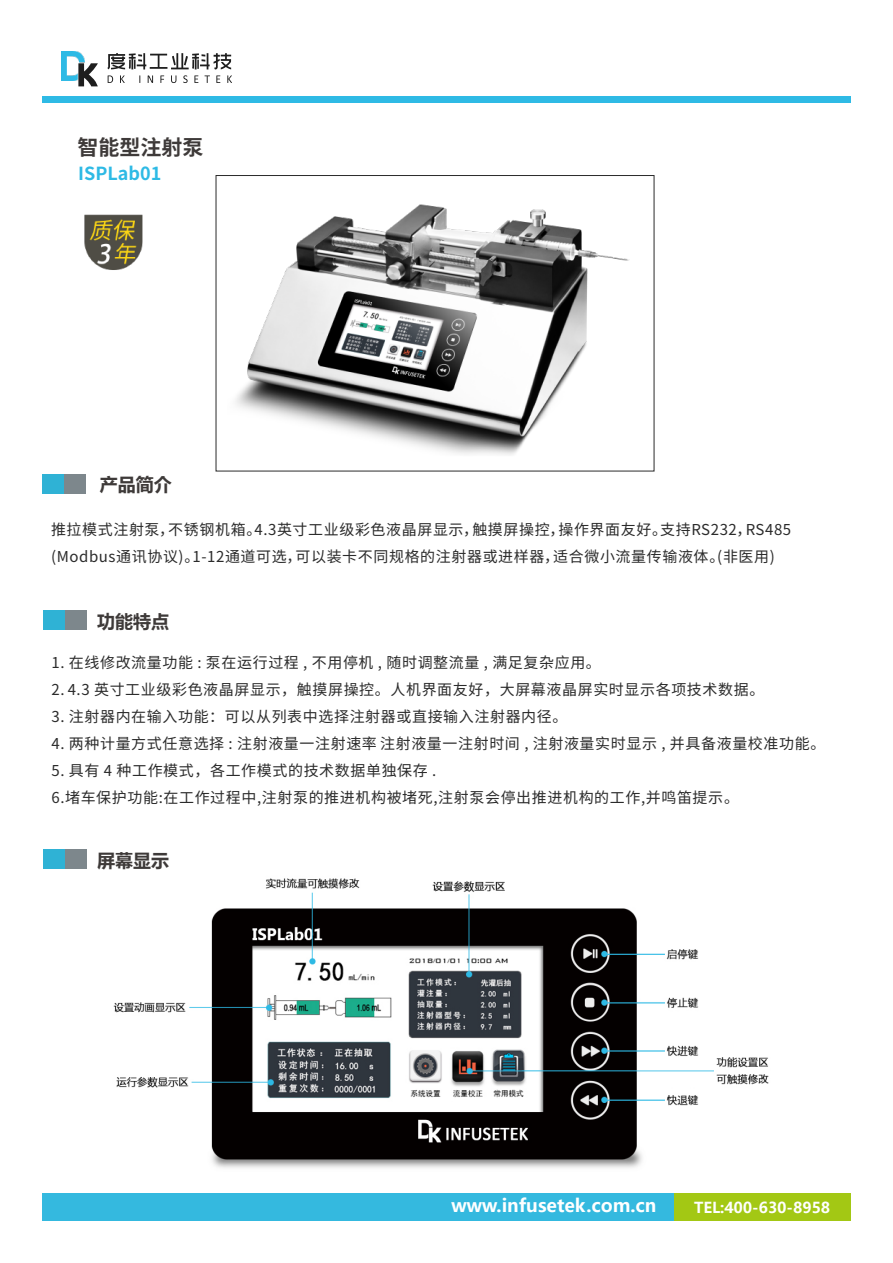
<style>
.page{position:relative;width:893px;height:1263px;background:#fff}
.page>*{position:absolute;margin:0;border:0;box-sizing:border-box;transform-origin:0 0}
.t1{font:700 21px "Source Han Sans CN";color:#3e3a39}
.t2{font:700 18px "Microsoft Ya Hei";color:#fff}
.t3{font:700 18px "Microsoft Ya Hei";color:#3e3a39}
.t4{font:700 18px "Source Han Sans CN";color:#2ebae5}
.t5{font:15px/27px "Source Han Sans CN";letter-spacing:.04em;color:#2b2b2b}
.t6{font:700 15px "Microsoft Ya Hei";color:#fff}
</style>
<div class="page">
<div style="left:671px;top:1193px;width:179px;height:28px;background:#a3c814"></div>
<div style="left:43px;top:1193px;width:631px;height:28px;background:#34b9df"></div>
<img style="left:44px;top:611px;width:42px;height:19px">
<img style="left:44px;top:849px;width:42px;height:19px">
<img style="left:43px;top:475px;width:42px;height:19px">
<img style="left:61px;top:51px;width:23px;height:30px">
<svg style="left:78px;top:63px;width:20px;height:23px"></svg>
<svg style="left:108px;top:75px;width:124px;height:8px"></svg>
<svg style="left:107px;top:53px;width:124px;height:16px"></svg>
<div style="left:42px;top:97px;width:808px;height:6px;background:#2ebae5"></div>
<img style="left:113px;top:878px;width:656px;height:290px">
<img style="left:84px;top:214px;width:59px;height:56px">
<img style="left:227px;top:204px;width:417px;height:268px">
<div style="left:216px;top:175px;width:438px;height:296px;border:1px solid #2b2b2b"></div>
<h1 class="t1" style="left:77px;top:136px;width:128px">智能型注射泵</h1>
<p class="t4" style="left:78px;top:164px;width:84px">ISPLab01</p>
<p class="t3" style="left:100px;top:472px;width:73px">产品简介</p>
<p class="t5" style="left:51px;top:517px;width:742px">推拉模式注射泵，不锈钢机箱。4.3英寸工业级彩色液晶屏显示，触摸屏操控，操作界面友好。支持RS232，RS485 (Modbus通讯协议)。1-12通道可选，可以装卡不同规格的注射器或进样器，适合微小流量传输液体。(非医用)</p>
<p class="t3" style="left:97px;top:609px;width:73px">功能特点</p>
<p class="t5" style="left:51px;top:649px;width:551px">1. 在线修改流量功能 : 泵在运行过程 , 不用停机 , 随时调整流量 , 满足复杂应用。</p>
<p class="t5" style="left:51px;top:676px;width:714px">2. 4.3 英寸工业级彩色液晶屏显示，触摸屏操控。人机界面友好，大屏幕液晶屏实时显示各项技术数据。</p>
<p class="t5" style="left:51px;top:703px;width:518px">3. 注射器内在输入功能：可以从列表中选择注射器或直接输入注射器内径。</p>
<p class="t5" style="left:51px;top:730px;width:775px">4. 两种计量方式任意选择 : 注射液量一注射速率 注射液量一注射时间 , 注射液量实时显示 , 并具备液量校准功能。</p>
<p class="t5" style="left:51px;top:757px;width:689px">5. 具有 4 种工作模式，各工作模式的技术数据单独保存 .<br>6.堵车保护功能:在工作过程中,注射泵的推进机构被堵死,注射泵会停出推进机构的工作,并鸣笛提示。</p>
<p class="t3" style="left:97px;top:847px;width:73px">屏幕显示</p>
<p class="t2" style="left:451px;top:1193px;width:207px">www.infusetek.com.cn</p>
<p class="t6" style="left:694px;top:1197px;width:138px">TEL:400-630-8958</p>
</div>
